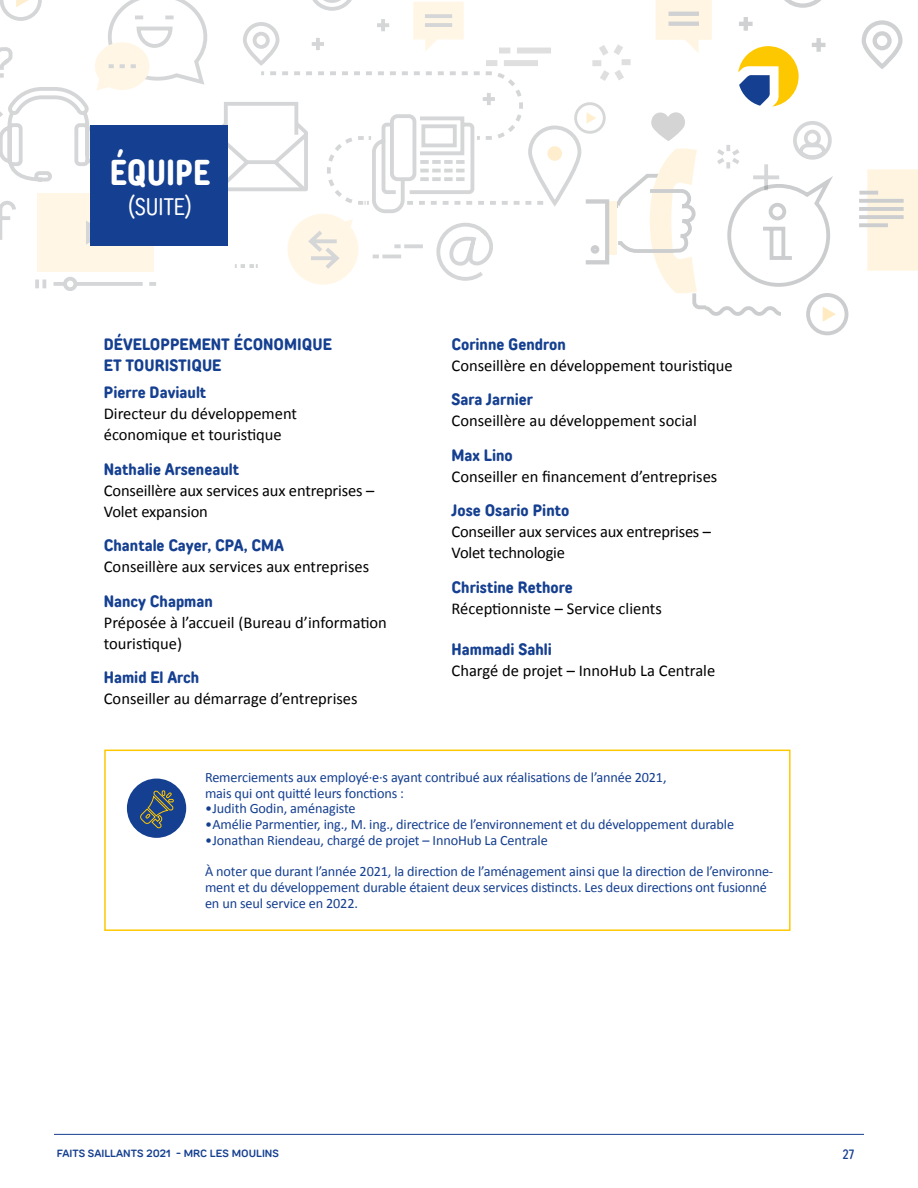
<style>
.page{position:relative;width:918px;height:1188px;background:#fff}
.page>*{position:absolute;margin:0;border:0;box-sizing:border-box;transform-origin:0 0}
.t1{font:700 36px "TT Rounds Neue Comp";color:#fff}
.t2{font:24px "TT Rounds Neue Comp";color:#fff}
.t3{font:16.5px/21px "Calibri";color:#000}
.t4{font:700 condensed 16.5px/21px "TT Rounds Neue";color:#153f90}
.t5{font:14.25px/15.8px "Calibri";letter-spacing:-.01em;color:#153f90}
.t6{font:500 13.5px "TT Rounds Neue Comp";color:#153f90}
.t7{font:600 10.5px "TT Rounds Neue";color:#153f90}
</style>
<div class="page">
<hr style="left:54px;top:1134px;width:810px;height:1px;background:#153f90">
<div style="left:806px;top:293px;width:42px;height:42px;border:4px solid #292e33;border-radius:50%"></div>
<svg style="left:0;top:0;width:918px;height:322px"></svg>
<div style="left:127px;top:779px;width:59px;height:59px;background:#153f90;border-radius:50%"></div>
<svg style="left:140px;top:790px;width:34px;height:39px"></svg>
<div style="left:104px;top:750px;width:687px;height:181px;border:2px solid #fec800"></div>
<h1 class="t1" style="left:110px;top:149px;width:102px">ÉQUIPE</h1>
<h2 class="t2" style="left:128px;top:192px;width:66px">(SUITE)</h2>
<p class="t4" style="left:104px;top:333px;width:230px">DÉVELOPPEMENT ÉCONOMIQUE<br>ET TOURISTIQUE</p>
<p class="t4" style="left:104px;top:382px;width:104px">Pierre Daviault</p>
<p class="t3" style="left:104px;top:403px;width:195px">Directeur du développement économique et touristique</p>
<p class="t4" style="left:104px;top:459px;width:137px">Nathalie Arseneault</p>
<p class="t3" style="left:104px;top:480px;width:272px">Conseillère aux services aux entreprises –<br>Volet expansion</p>
<p class="t4" style="left:104px;top:535px;width:182px">Chantale Cayer, CPA, CMA</p>
<p class="t3" style="left:104px;top:556px;width:267px">Conseillère aux services aux entreprises</p>
<p class="t4" style="left:104px;top:591px;width:111px">Nancy Chapman</p>
<p class="t3" style="left:104px;top:612px;width:285px">Préposée à l’accueil (Bureau d’information touristique)</p>
<p class="t4" style="left:104px;top:667px;width:97px">Hamid El Arch</p>
<p class="t3" style="left:104px;top:688px;width:255px">Conseiller au démarrage d’entreprises</p>
<p class="t4" style="left:452px;top:333px;width:116px">Corinne Gendron</p>
<p class="t3" style="left:452px;top:355px;width:283px">Conseillère en développement touristique</p>
<p class="t4" style="left:452px;top:389px;width:83px">Sara Jarnier</p>
<p class="t3" style="left:452px;top:410px;width:247px">Conseillère au développement social</p>
<p class="t4" style="left:452px;top:444px;width:63px">Max Lino</p>
<p class="t3" style="left:452px;top:466px;width:267px">Conseiller en financement d’entreprises</p>
<p class="t4" style="left:452px;top:500px;width:119px">Jose Osario Pinto</p>
<p class="t3" style="left:452px;top:521px;width:261px">Conseiller aux services aux entreprises –<br>Volet technologie</p>
<p class="t4" style="left:452px;top:576px;width:123px">Christine Rethore</p>
<p class="t3" style="left:452px;top:598px;width:212px">Réceptionniste – Service clients</p>
<p class="t4" style="left:452px;top:639px;width:102px">Hammadi Sahli</p>
<p class="t3" style="left:452px;top:660px;width:265px">Chargé de projet – InnoHub La Centrale</p>
<p class="t5" style="left:205px;top:769px;width:463px">Remerciements aux employé·e·s ayant contribué aux réalisations de l’année 2021, mais qui ont quitté leurs fonctions :</p>
<p class="t5" style="left:205px;top:801px;width:152px">•Judith Godin, aménagiste</p>
<p class="t5" style="left:205px;top:816px;width:531px">•Amélie Parmentier, ing., M. ing., directrice de l’environnement et du développement durable</p>
<p class="t5" style="left:205px;top:832px;width:344px">•Jonathan Riendeau, chargé de projet – InnoHub La Centrale</p>
<p class="t5" style="left:205px;top:864px;width:570px">À noter que durant l’année 2021, la direction de l’aménagement ainsi que la direction de l’environne&shy;ment et du développement durable étaient deux services distincts. Les deux directions ont fusionné en un seul service en 2022.</p>
<p class="t7" style="left:57px;top:1146px;width:224px">FAITS SAILLANTS 2021 - MRC LES MOULINS</p>
<p class="t6" style="left:843px;top:1146px;width:13px">27</p>
</div>
